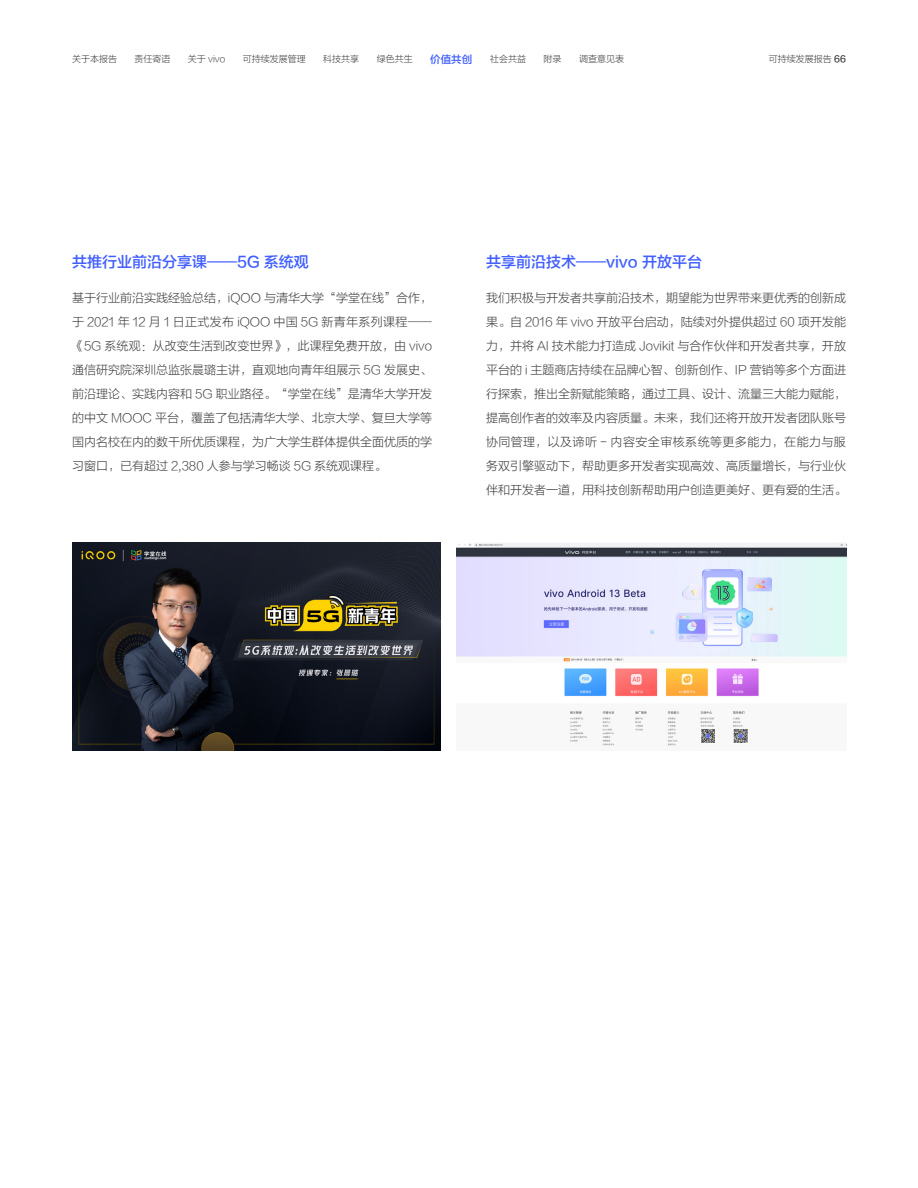
<style>
.page{position:relative;width:918px;height:1188px;background:#fff}
.page>*{position:absolute;margin:0;border:0;box-sizing:border-box;transform-origin:0 0}
.t1{font:15px "Lantinghei SC Demibold";color:#415fff}
.t2{font:12px/24px "Lantinghei SC Extralight";color:#3a3b3b;text-align:justify}
.t3{font:10.5px "Lantinghei SC Demibold";color:#415fff}
.t4{font:9px "Lantinghei SC Extralight";color:#3a3b3b}
.s1{font-family:"Lantinghei SC Demibold"}
</style>
<div class="page">
<img style="left:72px;top:543px;width:369px;height:207px">
<img style="left:456px;top:543px;width:390px;height:203px">
<p class="t4" style="left:72px;top:54px;width:46px">关于本报告</p>
<p class="t4" style="left:134px;top:54px;width:37px">责任寄语</p>
<p class="t4" style="left:188px;top:54px;width:39px">关于 vivo</p>
<p class="t4" style="left:243px;top:54px;width:64px">可持续发展管理</p>
<p class="t4" style="left:323px;top:54px;width:37px">科技共享</p>
<p class="t4" style="left:377px;top:54px;width:38px">绿色共生</p>
<p class="t3" style="left:430px;top:54px;width:43px">价值共创</p>
<p class="t4" style="left:490px;top:54px;width:38px">社会共益</p>
<p class="t4" style="left:544px;top:54px;width:19px">附录</p>
<p class="t4" style="left:579px;top:54px;width:46px">调查意见表</p>
<p class="t4" style="left:769px;top:54px;width:79px">可持续发展报告 <span class="s1">66</span></p>
<p class="t1" style="left:72px;top:253px;width:238px">共推行业前沿分享课——5G 系统观</p>
<p class="t2" style="left:72px;top:286px;width:362px">基于行业前沿实践经验总结，iQOO 与清华大学“学堂在线”合作，于 2021 年 12 月 1 日正式发布 iQOO 中国 5G 新青年系列课程——《5G 系统观：从改变生活到改变世界》，此课程免费开放，由 vivo通信研究院深圳总监张晨璐主讲，直观地向青年组展示 5G 发展史、前沿理论、实践内容和 5G 职业路径。“学堂在线”是清华大学开发的中文 MOOC 平台，覆盖了包括清华大学、北京大学、复旦大学等国内名校在内的数千所优质课程，为广大学生群体提供全面优质的学习窗口，已有超过 2,380 人参与学习畅谈 5G 系统观课程。</p>
<p class="t1" style="left:486px;top:253px;width:218px">共享前沿技术——vivo 开放平台</p>
<p class="t2" style="left:486px;top:286px;width:362px">我们积极与开发者共享前沿技术，期望能为世界带来更优秀的创新成果。自 2016 年 vivo 开放平台启动，陆续对外提供超过 60 项开发能力，并将 AI 技术能力打造成 Jovikit 与合作伙伴和开发者共享，开放平台的 i 主题商店持续在品牌心智、创新创作、IP 营销等多个方面进行探索，推出全新赋能策略，通过工具、设计、流量三大能力赋能，提高创作者的效率及内容质量。未来，我们还将开放开发者团队账号协同管理，以及谛听 - 内容安全审核系统等更多能力，在能力与服务双引擎驱动下，帮助更多开发者实现高效、高质量增长，与行业伙伴和开发者一道，用科技创新帮助用户创造更美好、更有爱的生活。</p>
</div>
